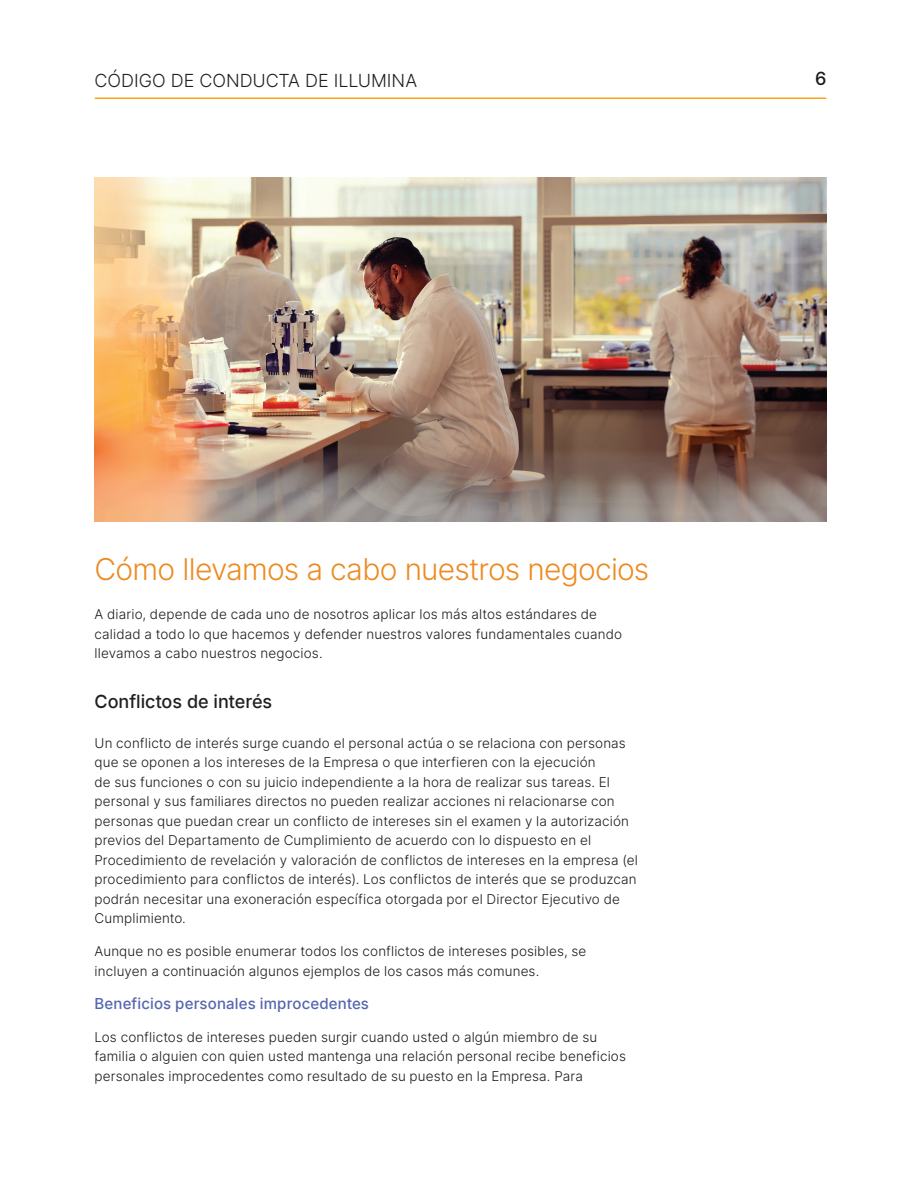
<style>
.page{position:relative;width:918px;height:1188px;background:#fff}
.page>*{position:absolute;margin:0;border:0;box-sizing:border-box;transform-origin:0 0}
.t1{font:30px "Inter";letter-spacing:-.025em;color:#ed8b22}
.t2{font:18px "Inter";color:#231f20}
.t3{font:500 18px "Inter";color:#231f20}
.t4{font:500 18px "Inter";color:#1c1a18}
.t5{font:500 15px "Inter";letter-spacing:.01em;color:#5666af}
.t6{font:13.5px/19.5px "Inter";letter-spacing:.01em;color:#1c1a18}
</style>
<div class="page">
<hr style="left:95px;top:98px;width:731px;height:1px;background:#f9a31b">
<img style="left:94px;top:178px;width:732px;height:344px">
<h2 class="t2" style="left:94px;top:67px;width:324px">CÓDIGO DE CONDUCTA DE ILLUMINA</h2>
<h2 class="t4" style="left:815px;top:65px;width:13px">6</h2>
<h1 class="t1" style="left:94px;top:547px;width:556px">Cómo llevamos a cabo nuestros negocios</h1>
<p class="t6" style="left:94px;top:604px;width:529px">A diario, depende de cada uno de nosotros aplicar los más altos estándares de calidad a todo lo que hacemos y defender nuestros valores fundamentales cuando llevamos a cabo nuestros negocios.</p>
<h2 class="t3" style="left:94px;top:688px;width:179px">Conflictos de interés</h2>
<p class="t6" style="left:94px;top:733px;width:545px">Un conflicto de interés surge cuando el personal actúa o se relaciona con personas que se oponen a los intereses de la Empresa o que interfieren con la ejecución<br>de sus funciones o con su juicio independiente a la hora de realizar sus tareas. El personal y sus familiares directos no pueden realizar acciones ni relacionarse con personas que puedan crear un conflicto de intereses sin el examen y la autorización previos del Departamento de Cumplimiento de acuerdo con lo dispuesto en el Procedimiento de revelación y valoración de conflictos de intereses en la empresa (el procedimiento para conflictos de interés). Los conflictos de interés que se produzcan podrán necesitar una exoneración específica otorgada por el Director Ejecutivo de Cumplimiento.</p>
<p class="t6" style="left:94px;top:941px;width:493px">Aunque no es posible enumerar todos los conflictos de intereses posibles, se incluyen a continuación algunos ejemplos de los casos más comunes.</p>
<p class="t5" style="left:94px;top:992px;width:276px">Beneficios personales improcedentes</p>
<p class="t6" style="left:94px;top:1027px;width:533px">Los conflictos de intereses pueden surgir cuando usted o algún miembro de su familia o alguien con quien usted mantenga una relación personal recibe beneficios personales improcedentes como resultado de su puesto en la Empresa. Para</p>
</div>
